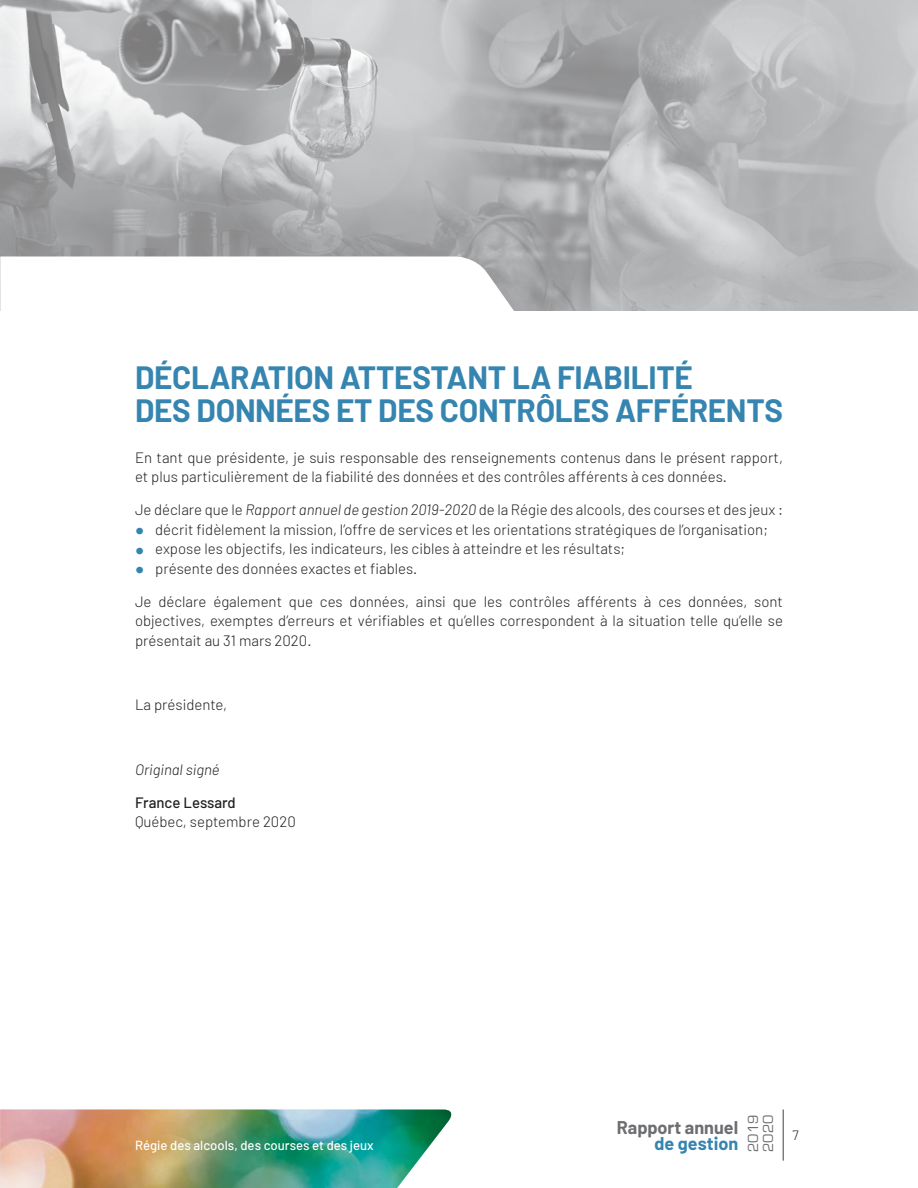
<style>
.page{position:relative;width:918px;height:1188px;background:#fff}
.page>*{position:absolute;margin:0;border:0;box-sizing:border-box;transform-origin:0 0}
.t1{font:700 31.5px/33px "Barlow";letter-spacing:-.01em;color:#3585b0}
.t2{font:700 18px "Barlow";color:#6d6e71}
.t3{font:700 18px "Barlow";color:#3585b0}
.t4{font:15.15px/14.9px "Eurostile";color:#6d6e71}
.t5{font:300 15px/19.5px "Barlow";color:#231f20}
.t6{font:italic 300 15px "Barlow";color:#231f20}
.t7{font:300 13.5px "Barlow";color:#231f20}
.t8{font:500 13.2px "Barlow";color:#fff}
.s1{font-style:italic}
.s2{font-size:30px;color:#3585b0}
.s3{font-weight:500}
</style>
<div class="page">
<img style="left:0;top:0;width:918px;height:311px">
<svg style="left:0;top:256px;width:605px;height:55px"></svg>
<hr style="left:783px;top:1110px;width:1px;height:51px;background:#414042">
<img style="left:0;top:1110px;width:452px;height:78px">
<h2 class="t1" style="left:135px;top:360px;width:650px">DÉCLARATION ATTESTANT LA FIABILITÉ<br>DES DONNÉES ET DES CONTRÔLES AFFÉRENTS</h2>
<p class="t5" style="left:135px;top:447px;width:649px">En tant que présidente, je suis responsable des renseignements contenus dans le présent rapport, et plus particulièrement de la fiabilité des données et des contrôles afférents à ces données.</p>
<p class="t5" style="left:135px;top:500px;width:650px">Je déclare que le <span class="s1">Rapport annuel de gestion 2019-2020</span> de la Régie des alcools, des courses et des jeux :</p>
<p class="t5" style="left:135px;top:519px;width:634px"><span class="s2">•</span> décrit fidèlement la mission, l’offre de services et les orientations stratégiques de l’organisation;</p>
<p class="t5" style="left:135px;top:539px;width:492px"><span class="s2">•</span> expose les objectifs, les indicateurs, les cibles à atteindre et les résultats;</p>
<p class="t5" style="left:135px;top:558px;width:284px"><span class="s2">•</span> présente des données exactes et fiables.</p>
<p class="t5" style="left:135px;top:591px;width:650px;text-align:justify">Je déclare également que ces données, ainsi que les contrôles afférents à ces données, sont objectives, exemptes d’erreurs et vérifiables et qu’elles correspondent à la situation telle qu’elle se présentait au 31 mars 2020.</p>
<p class="t5" style="left:135px;top:695px;width:94px">La présidente,</p>
<p class="t6" style="left:135px;top:760px;width:86px">Original signé</p>
<p class="t5" style="left:135px;top:792px;width:162px"><span class="s3">France Lessard<br></span>Québec, septembre 2020</p>
<p class="t2" style="left:617px;top:1116px;width:123px">Rapport annuel</p>
<p class="t8" style="left:135px;top:1137px;width:240px">Régie des alcools, des courses et des jeux</p>
<p class="t3" style="left:655px;top:1133px;width:85px">de gestion</p>
<p class="t4" style="left:746px;top:1152px;width:39px;rotate:-90deg">2019<br>2020</p>
<p class="t7" style="left:792px;top:1126px;width:8px">7</p>
</div>
